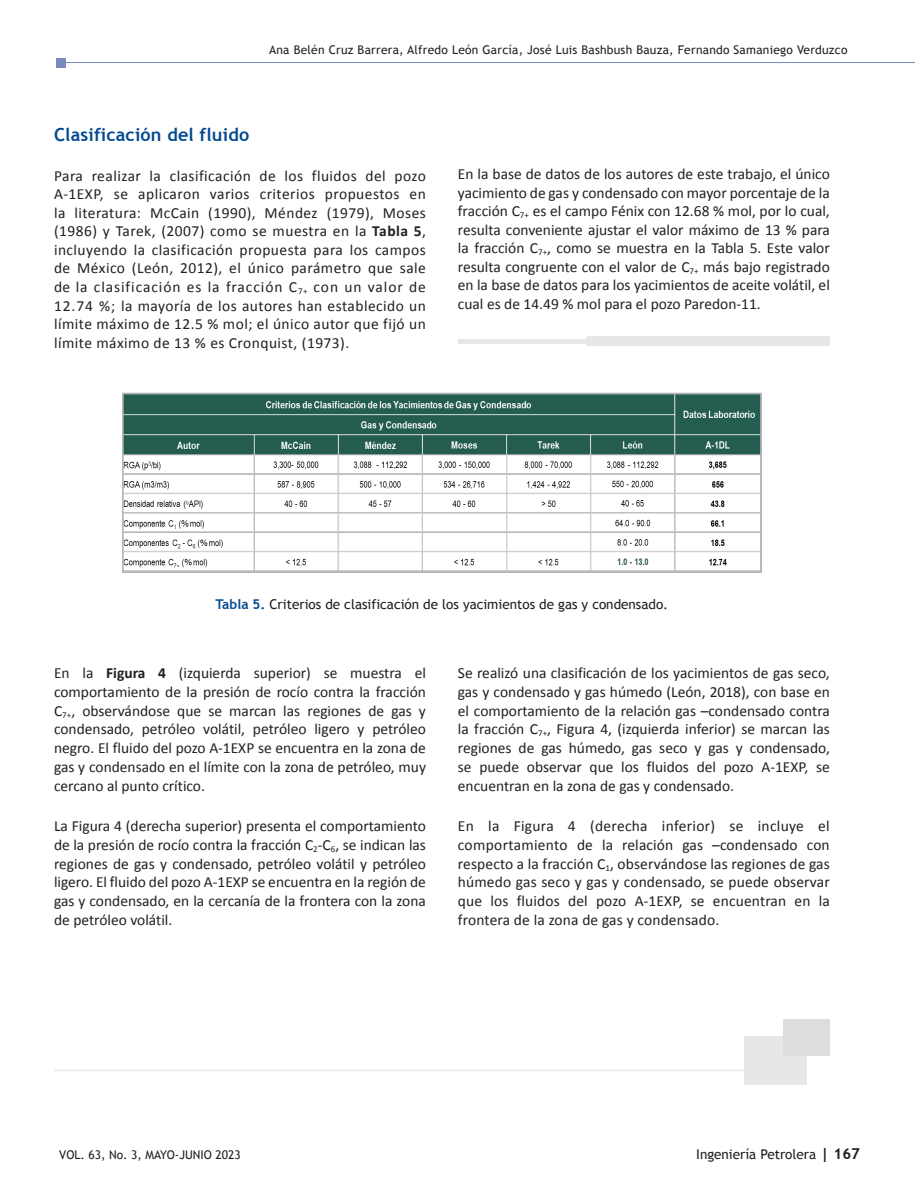
<style>
.page{position:relative;width:915px;height:1191px;background:#fff}
.page>*{position:absolute;margin:0;border:0;box-sizing:border-box;transform-origin:0 0}
.titulosCpoTexto{font:700 18px "Trebuchet MS";letter-spacing:.01em;color:#014990}
.cpoTxt{font:15.45px/18.9px "Calibri";color:#231f20;text-align:justify}
.pieDeImagen{font:13.5px "Trebuchet MS";color:#231f20}
.t1{font:12px "Trebuchet MS";letter-spacing:.02em;color:#231f20}
.t2{font:12px "Trebuchet MS";color:#231f20}
.s1{font-weight:700}
.s2{font-weight:700;color:#014990}
.s3{font-weight:700;font-size:15px}
</style>
<div class="page">
<hr style="left:61px;top:62px;width:853px;height:1px;background:#788bbc">
<div style="left:56px;top:58px;width:10px;height:9px;background:#788bbc"></div>
<img style="left:125px;top:396px;width:633px;height:174px">
<div style="left:122px;top:393px;width:639px;height:180px;border:2px solid #b2b3b7"></div>
<div style="left:744px;top:1036px;width:61px;height:48px;background:#e6e7e9"></div>
<div style="left:782px;top:1018px;width:47px;height:37px;background:#dcdddf"></div>
<hr style="left:54px;top:1069px;width:695px;height:2px;background:#e6e7e9">
<div style="left:586px;top:336px;width:243px;height:9px;background:#e6e7e9"></div>
<hr style="left:458px;top:339px;width:230px;height:4px;background:#e6e7e9">
<p class="t1" style="left:269px;top:43px;width:579px">Ana Belén Cruz Barrera, Alfredo León García, José Luis Bashbush Bauza, Fernando Samaniego Verduzco</p>
<p class="titulosCpoTexto" style="left:54px;top:123px;width:196px">Clasificación del fluido</p>
<p class="cpoTxt" style="left:54px;top:165px;width:373px">Para realizar la clasificación de los fluidos del pozo A-1EXP, se aplicaron varios criterios propuestos en la literatura: McCain (1990), Méndez (1979), Moses (1986) y Tarek, (2007) como se muestra en la <span class="s1">Tabla 5</span>, incluyendo la clasificación propuesta para los campos de México (León, 2012), el único parámetro que sale de la clasificación es la fracción C<sub>7+</sub> con un valor de 12.74 %; la mayoría de los autores han establecido un límite máximo de 12.5 % mol; el único autor que fijó un límite máximo de 13 % es Cronquist, (1973).</p>
<p class="cpoTxt" style="left:458px;top:164px;width:373px">En la base de datos de los autores de este trabajo, el único yacimiento de gas y condensado con mayor porcentaje de la fracción C<sub>7+</sub> es el campo Fénix con 12.68 % mol, por lo cual, resulta conveniente ajustar el valor máximo de 13 % para la fracción C<sub>7+</sub>, como se muestra en la Tabla 5. Este valor resulta congruente con el valor de C<sub>7+</sub> más bajo registrado en la base de datos para los yacimientos de aceite volátil, el cual es de 14.49 % mol para el pozo Paredon-11.</p>
<p class="pieDeImagen" style="left:215px;top:596px;width:454px"><span class="s2">Tabla 5.</span> Criterios de clasificación de los yacimientos de gas y condensado.</p>
<p class="cpoTxt" style="left:54px;top:662px;width:373px">En la <span class="s1">Figura 4</span> (izquierda superior) se muestra el comportamiento de la presión de rocío contra la fracción C<sub>7+</sub>, observándose que se marcan las regiones de gas y condensado, petróleo volátil, petróleo ligero y petróleo negro. El fluido del pozo A-1EXP se encuentra en la zona de gas y condensado en el límite con la zona de petróleo, muy cercano al punto crítico.</p>
<p class="cpoTxt" style="left:54px;top:815px;width:373px">La Figura 4 (derecha superior) presenta el comportamiento de la presión de rocío contra la fracción C<sub>2</sub>-C<sub>6</sub>, se indican las regiones de gas y condensado, petróleo volátil y petróleo ligero. El fluido del pozo A-1EXP se encuentra en la región de gas y condensado, en la cercanía de la frontera con la zona de petróleo volátil.</p>
<p class="cpoTxt" style="left:458px;top:662px;width:373px">Se realizó una clasificación de los yacimientos de gas seco, gas y condensado y gas húmedo (León, 2018), con base en el comportamiento de la relación gas –condensado contra la fracción C<sub>7+</sub>, Figura 4, (izquierda inferior) se marcan las regiones de gas húmedo, gas seco y gas y condensado, se puede observar que los fluidos del pozo A-1EXP, se encuentran en la zona de gas y condensado.</p>
<p class="cpoTxt" style="left:458px;top:815px;width:373px">En la Figura 4 (derecha inferior) se incluye el comportamiento de la relación gas –condensado con respecto a la fracción C<sub>1</sub>, observándose las regiones de gas húmedo gas seco y gas y condensado, se puede observar que los fluidos del pozo A-1EXP, se encuentran en la frontera de la zona de gas y condensado.</p>
<p class="t2" style="left:59px;top:1147px;width:183px">VOL. 63, No. 3, MAYO-JUNIO 2023</p>
<p class="pieDeImagen" style="left:696px;top:1146px;width:165px">Ingeniería Petrolera <span class="s3">| 167</span></p>
</div>
